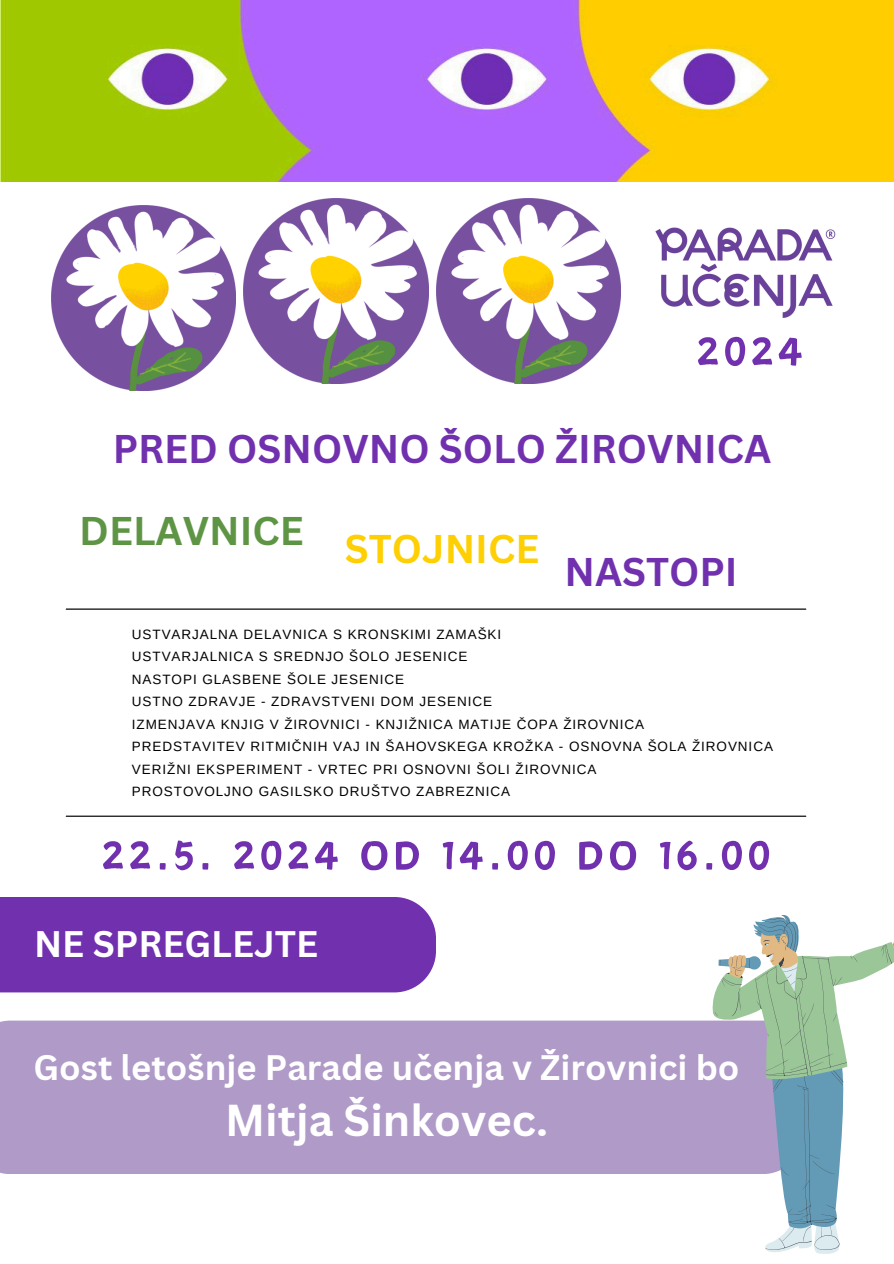
<style>
.page{position:relative;width:894px;height:1264px;background:#fff}
.page>*{position:absolute;margin:0;border:0;box-sizing:border-box;transform-origin:0 0}
.t1{font:51px "Canva Sword Like Dream";letter-spacing:.06em;color:#7131af}
.t2{font:700 43.5px "Canva Sans";color:#fff}
.t3{font:700 39px "Canva Sans";color:#7131af}
.t4{font:700 39px "Canva Sans";color:#5e9545}
.t5{font:700 39px "Canva Sans";color:#fecf03}
.t6{font:700 36px "Canva Sans";color:#fff}
.t7{font:700 34.5px "Canva Sans";color:#fff}
.t8{font:13.5px "Arimo";letter-spacing:.07em;color:#000}
</style>
<div class="page">
<hr style="left:66px;top:608px;width:739px;height:1px;background:#000">
<hr style="left:66px;top:815px;width:739px;height:1px;background:#000">
<img style="left:0;top:0;width:893px;height:181px">
<img style="left:655px;top:227px;width:181px;height:91px">
<img style="left:51px;top:205px;width:185px;height:185px">
<img style="left:243px;top:199px;width:185px;height:184px">
<img style="left:436px;top:199px;width:184px;height:184px">
<div style="left:0;top:897px;width:436px;height:95px;background:#7131af"></div>
<div style="left:0;top:1020px;width:710px;height:154px;background:#af9ac8"></div>
<svg style="left:710px;top:997px;width:129px;height:257px"></svg>
<svg style="left:714px;top:915px;width:179px;height:334px"></svg>
<p class="t1" style="left:695px;top:327px;width:109px">2024</p>
<p class="t3" style="left:113px;top:421px;width:660px">PRED OSNOVNO ŠOLO ŽIROVNICA</p>
<p class="t4" style="left:79px;top:503px;width:226px">DELAVNICE</p>
<p class="t5" style="left:345px;top:521px;width:196px">STOJNICE</p>
<p class="t3" style="left:564px;top:544px;width:175px">NASTOPI</p>
<p class="t8" style="left:132px;top:626px;width:371px">USTVARJALNA DELAVNICA S KRONSKIMI ZAMAŠKI</p>
<p class="t8" style="left:132px;top:649px;width:337px">USTVARJALNICA S SREDNJO ŠOLO JESENICE</p>
<p class="t8" style="left:132px;top:671px;width:273px">NASTOPI GLASBENE ŠOLE JESENICE</p>
<p class="t8" style="left:132px;top:694px;width:361px">USTNO ZDRAVJE - ZDRAVSTVENI DOM JESENICE</p>
<p class="t8" style="left:132px;top:716px;width:513px">IZMENJAVA KNJIG V ŽIROVNICI - KNJIŽNICA MATIJE ČOPA ŽIROVNICA</p>
<p class="t8" style="left:132px;top:739px;width:642px">PREDSTAVITEV RITMIČNIH VAJ IN ŠAHOVSKEGA KROŽKA - OSNOVNA ŠOLA ŽIROVNICA</p>
<h3 class="t8" style="left:132px;top:761px;width:466px">VERIŽNI EKSPERIMENT - VRTEC PRI OSNOVNI ŠOLI ŽIROVNICA</h3>
<h3 class="t8" style="left:132px;top:784px;width:379px">PROSTOVOLJNO GASILSKO DRUŠTVO ZABREZNICA</h3>
<p class="t1" style="left:101px;top:831px;width:671px">22.5. 2024 OD 14.00 DO 16.00</p>
<h3 class="t6" style="left:34px;top:918px;width:286px">NE SPREGLEJTE</h3>
<p class="t7" style="left:34px;top:1043px;width:707px">Gost letošnje Parade učenja v Žirovnici bo</p>
<p class="t2" style="left:225px;top:1089px;width:324px">Mitja Šinkovec.</p>
</div>
